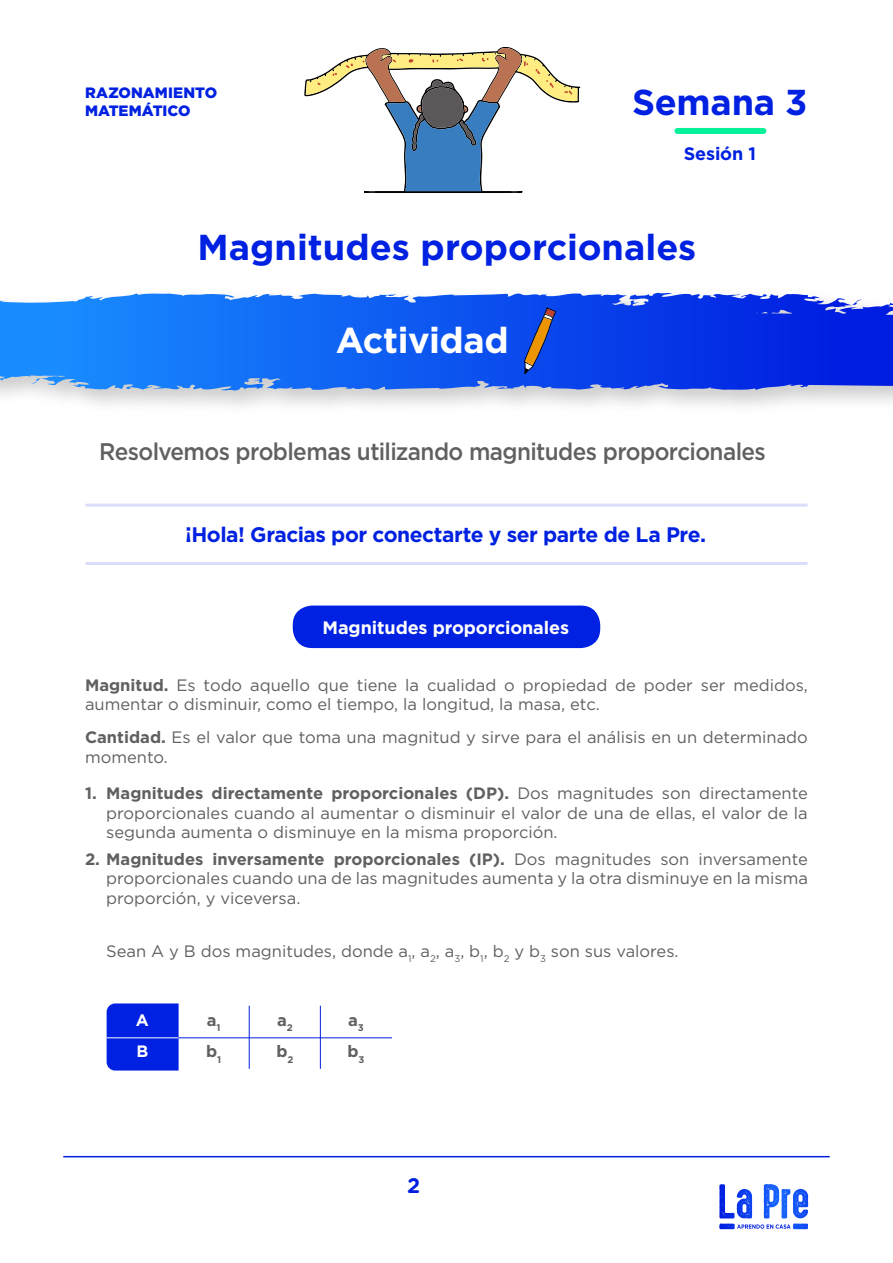
<style>
.page{position:relative;width:893px;height:1263px;background:#fff}
.page>*{position:absolute;margin:0;border:0;box-sizing:border-box;transform-origin:0 0}
.t1{font:700 36px "Gotham";color:#0021e1}
.t2{font:700 36px "Gotham";letter-spacing:-.01em;color:#fff}
.t3{font:500 24px "Gotham";letter-spacing:-.025em;color:#606060;scale:.94 1}
.t4{font:700 21px "Gotham";letter-spacing:-.02em;color:#0021e1}
.t5{font:700 21px "Gotham Rounded";color:#001ee1}
.t6{font:700 18px "Gotham";letter-spacing:-.005em;color:#fff}
.t7{font:700 18px "Gotham";letter-spacing:-.005em;color:#0021e1}
.t8{font:16.5px/19.8px "Gotham";color:#606060}
.t9{font:700 16.5px/31.5px "Gotham";color:#606060}
.t10{font:700 16.5px/31.5px "Gotham";color:#fff}
.t11{font:900 15px/18px "Gotham";color:#0021e1}
.s1{font-weight:700}
</style>
<div class="page">
<hr style="left:64px;top:1156px;width:765px;height:1px;background:#001ee1">
<svg style="left:737px;top:1224px;width:54px;height:5px"></svg>
<svg style="left:764px;top:1184px;width:15px;height:34px"></svg>
<img style="left:0;top:292px;width:893px;height:114px">
<svg style="left:0;top:293px;width:653px;height:88px;background:#1b6cf4"></svg>
<hr style="left:87px;top:504px;width:719px;height:3px;background:#d9defa">
<hr style="left:87px;top:562px;width:719px;height:3px;background:#d9defa">
<div style="left:293px;top:605px;width:307px;height:43px;background:#0021e1;border-radius:20px"></div>
<svg style="left:524px;top:307px;width:32px;height:67px;background:#4156a7"></svg>
<div style="left:677px;top:128px;width:85px;height:6px;background:#06f19a"></div>
<svg style="left:304px;top:47px;width:276px;height:146px"></svg>
<div style="left:107px;top:1003px;width:72px;height:67px;background:#0021e1"></div>
<hr style="left:249px;top:1006px;width:1px;height:63px;background:#0021e1">
<hr style="left:320px;top:1006px;width:1px;height:63px;background:#0021e1">
<hr style="left:107px;top:1037px;width:71px;height:1px;background:#fff">
<hr style="left:178px;top:1037px;width:214px;height:1px;background:#0021e1">
<p class="t11" style="left:85px;top:84px;width:134px">RAZONAMIENTO<br>MATEMÁTICO</p>
<h1 class="t1" style="left:632px;top:79px;width:177px">Semana 3</h1>
<p class="t7" style="left:684px;top:142px;width:74px">Sesión 1</p>
<h1 class="t1" style="left:197px;top:223px;width:500px">Magnitudes proporcionales</h1>
<h1 class="t2" style="left:336px;top:317px;width:175px">Actividad</h1>
<h2 class="t3" style="left:99px;top:436px;width:711px">Resolvemos problemas utilizando magnitudes proporcionales</h2>
<p class="t4" style="left:185px;top:521px;width:522px">¡Hola! Gracias por conectarte y ser parte de La Pre.</p>
<p class="t6" style="left:322px;top:616px;width:248px">Magnitudes proporcionales</p>
<p class="t8" style="left:85px;top:674px;width:724px"><span class="s1">Magnitud.</span> Es todo aquello que tiene la cualidad o propiedad de poder ser medidos, aumentar o disminuir, como el tiempo, la longitud, la masa, etc.</p>
<p class="t8" style="left:85px;top:727px;width:724px"><span class="s1">Cantidad.</span> Es el valor que toma una magnitud y sirve para el análisis en un determinado momento.</p>
<p class="t8" style="left:106px;top:783px;width:703px;text-align:justify;text-indent:-21px"><span class="s1">1. Magnitudes directamente proporcionales (DP).</span> Dos magnitudes son directamente proporcionales cuando al aumentar o disminuir el valor de una de ellas, el valor de la segunda aumenta o disminuye en la misma proporción.</p>
<p class="t8" style="left:106px;top:848px;width:703px;text-align:justify;text-indent:-21px"><span class="s1">2. Magnitudes inversamente proporcionales (IP).</span> Dos magnitudes son inversamente proporcionales cuando una de las magnitudes aumenta y la otra disminuye en la misma proporción, y viceversa.</p>
<p class="t8" style="left:106px;top:940px;width:574px">Sean A y B dos magnitudes, donde a<sub>1</sub>, a<sub>2</sub>, a<sub>3</sub>, b<sub>1</sub>, b<sub>2</sub> y b<sub>3</sub> son sus valores.</p>
<p class="t10" style="left:136px;top:1004px;width:15px">A<br>B</p>
<p class="t9" style="left:276px;top:1004px;width:19px">a<sub>2 </sub>b<sub>2</sub></p>
<p class="t9" style="left:347px;top:1004px;width:19px">a<sub>3 </sub>b<sub>3</sub></p>
<p class="t9" style="left:206px;top:1004px;width:17px">a<sub>1 </sub>b<sub>1</sub></p>
<p class="t5" style="left:407px;top:1170px;width:15px">2</p>
</div>
